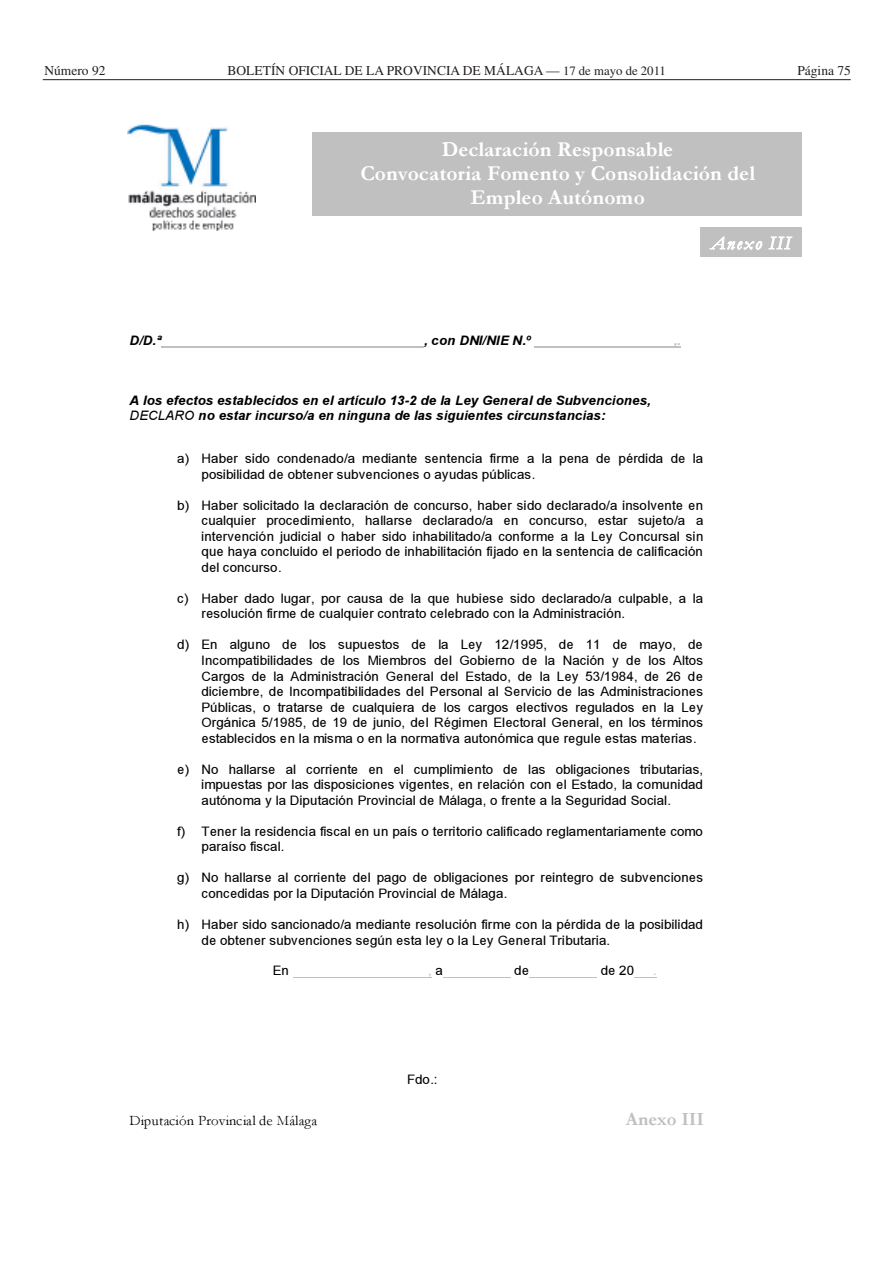
<style>
.page{position:relative;width:893px;height:1263px;background:#fff}
.page>*{position:absolute;margin:0;border:0;box-sizing:border-box;transform-origin:0 0}
.t1{font:21.45px/24.3px "Garamond Bold+T42+RPAKDY";letter-spacing:.005em;color:#fff;text-align:center}
.t2{font:18.75px "Garamond Bold+T42+RPAKDY";color:#c0c0c0}
.t3{font:18.75px "Garamond Italic+T42+BWCZSS";letter-spacing:.09em;color:#fff}
.t4{font:14.55px "Garamond+T42+XKCLDW";color:#000}
.t5{font:13.5px "Times";color:#231f20}
.t6{font:13.35px/15.6px "Arial MT+T42+NFWSSB";letter-spacing:.005em;color:#000}
.t7{font:13.35px/15.6px "Arial Bold Italic MT+T42+ZHEAUU";letter-spacing:.005em;color:#000}
.t8{font:13.35px "Arial MT+T42+NFWSSB";color:#c0c0c0}
.t9{font:13.35px "Arial Bold Italic MT+T42+ZHEAUU";color:#c0c0c0}
.s1{font-size:12.75px}
.s2{color:#fff}
.s3{font-family:"Arial Italic MT+T42+ZCUSIL"}
.s4{color:#000}
</style>
<div class="page">
<hr style="left:43px;top:79px;width:808px;height:1px;background:#231f20">
<img style="left:127px;top:124px;width:129px;height:107px">
<div style="left:312px;top:132px;width:490px;height:84px;background:#c0c0c0"></div>
<div style="left:701px;top:228px;width:101px;height:29px;background:#c0c0c0"></div>
<hr style="left:161px;top:346px;width:263px;height:2px;background:#c0c0c0">
<hr style="left:535px;top:346px;width:146px;height:2px;background:#c0c0c0">
<hr style="left:293px;top:977px;width:139px;height:1px;background:#c0c0c0">
<hr style="left:443px;top:977px;width:67px;height:1px;background:#c0c0c0">
<hr style="left:529px;top:977px;width:68px;height:1px;background:#c0c0c0">
<svg style="left:634px;top:977px;width:23px;height:1px"></svg>
<p class="t5" style="left:44px;top:65px;width:63px">Número 92</p>
<p class="t5" style="left:228px;top:65px;width:440px">BOLETÍN OFICIAL DE LA PROVINCIA DE MÁLAGA — <span class="s1">17 de mayo de 2011</span></p>
<p class="t5" style="left:797px;top:65px;width:62px">Página 75<span class="s2">#</span></p>
<h1 class="t1" style="left:360px;top:139px;width:396px">Declaración Responsable<br>Convocatoria Fomento y Consolidación del<br>Empleo Autónomo</h1>
<h2 class="t3" style="left:711px;top:232px;width:81px">Anexo III</h2>
<p class="t7" style="left:130px;top:334px;width:33px">D/D.ª</p>
<p class="t7" style="left:424px;top:334px;width:108px">, con DNI/NIE N.º</p>
<p class="t9" style="left:674px;top:335px;width:9px">,.</p>
<p class="t7" style="left:130px;top:393px;width:523px">A los efectos establecidos en el artículo 13-2 de la Ley General de Subvenciones,<br><span class="s3">DECLARO</span> no estar incurso/a en ninguna de las siguientes circunstancias:</p>
<p class="t6" style="left:202px;top:452px;width:503px;text-indent:-24px">a) Haber sido condenado/a mediante sentencia firme a la pena de pérdida de la posibilidad de obtener subvenciones o ayudas públicas.</p>
<p class="t6" style="left:202px;top:498px;width:503px;text-align:justify;text-indent:-24px">b) Haber solicitado la declaración de concurso, haber sido declarado/a insolvente en cualquier procedimiento, hallarse declarado/a en concurso, estar sujeto/a a intervención judicial o haber sido inhabilitado/a conforme a la Ley Concursal sin que haya concluido el periodo de inhabilitación fijado en la sentencia de calificación del concurso.</p>
<p class="t6" style="left:202px;top:591px;width:503px;text-indent:-24px">c) Haber dado lugar, por causa de la que hubiese sido declarado/a culpable, a la resolución firme de cualquier contrato celebrado con la Administración.</p>
<p class="t6" style="left:202px;top:638px;width:503px;text-align:justify;text-indent:-24px">d) En alguno de los supuestos de la Ley 12/1995, de 11 de mayo, de Incompatibilidades de los Miembros del Gobierno de la Nación y de los Altos Cargos de la Administración General del Estado, de la Ley 53/1984, de 26 de diciembre, de Incompatibilidades del Personal al Servicio de las Administraciones Públicas, o tratarse de cualquiera de los cargos electivos regulados en la Ley Orgánica 5/1985, de 19 de junio, del Régimen Electoral General, en los términos establecidos en la misma o en la normativa autonómica que regule estas materias.</p>
<p class="t6" style="left:202px;top:762px;width:503px;text-align:justify;text-indent:-24px">e) No hallarse al corriente en el cumplimiento de las obligaciones tributarias, impuestas por las disposiciones vigentes, en relación con el Estado, la comunidad autónoma y la Diputación Provincial de Málaga, o frente a la Seguridad Social.</p>
<p class="t6" style="left:202px;top:824px;width:503px;text-indent:-24px">f) Tener la residencia fiscal en un país o territorio calificado reglamentariamente como paraíso fiscal.</p>
<p class="t6" style="left:202px;top:871px;width:503px;text-indent:-24px">g) No hallarse al corriente del pago de obligaciones por reintegro de subvenciones concedidas por la Diputación Provincial de Málaga.</p>
<p class="t6" style="left:202px;top:918px;width:503px;text-indent:-24px">h) Haber sido sancionado/a mediante resolución firme con la pérdida de la posibilidad de obtener subvenciones según esta ley o la Ley General Tributaria.</p>
<p class="t6" style="left:273px;top:964px;width:18px">En</p>
<p class="t8" style="left:428px;top:966px;width:16px">, <span class="s4">a</span></p>
<p class="t6" style="left:514px;top:964px;width:16px">de</p>
<p class="t6" style="left:601px;top:964px;width:35px">de 20</p>
<p class="t8" style="left:653px;top:966px;width:5px">.</p>
<p class="t6" style="left:407px;top:1073px;width:32px">Fdo.:</p>
<p class="t4" style="left:130px;top:1115px;width:189px">Diputación Provincial de Málaga</p>
<h2 class="t2" style="left:626px;top:1112px;width:80px">Anexo III</h2>
</div>
